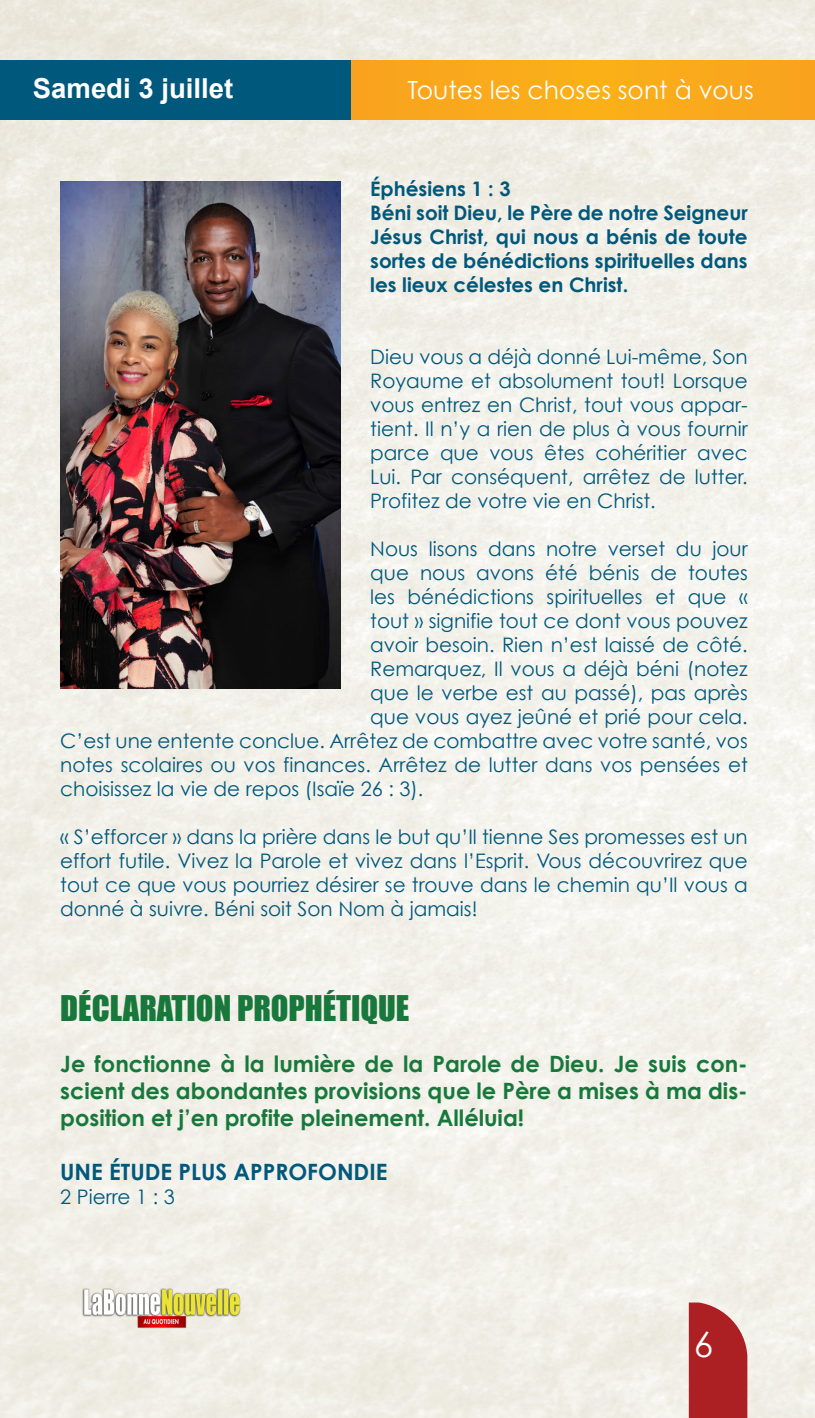
<style>
.page{position:relative;width:815px;height:1418px;background:#fff}
.page>*{position:absolute;margin:0;border:0;box-sizing:border-box;transform-origin:0 0}
.t1{font:35px "Century Gothic";color:#fff}
.t2{font:32.5px "Impact";color:#18783c}
.t3{font:700 27.5px "Arial";color:#fff}
.t4{font:25px "Century Gothic";color:#fff}
.t5{font:700 22.5px/27px "Century Gothic";color:#18783c;text-align:justify}
.t6{font:700 22.5px "Century Gothic";color:#00587c}
.t7{font:20px/24px "Century Gothic";color:#00587c;text-align:justify}
.t8{font:700 20px/24px "Century Gothic";color:#00587c;text-align:justify}
</style>
<div class="page">
<img style="left:0;top:0;width:815px;height:1417px">
<div style="left:168px;top:60px;width:647px;height:60px;background:#f9a91c"></div>
<div style="left:0;top:60px;width:351px;height:60px;background:#00587c"></div>
<div style="left:689px;top:1302px;width:58px;height:115px;background:#ac1f22"></div>
<img style="left:75px;top:1285px;width:174px;height:44px">
<img style="left:60px;top:181px;width:280px;height:507px">
<p class="t3" style="left:33px;top:70px;width:202px">Samedi 3 juillet</p>
<p class="t4" style="left:407px;top:75px;width:348px">Toutes les choses sont à vous</p>
<p class="t8" style="left:370px;top:176px;width:142px">Éphésiens 1 : 3</p>
<p class="t8" style="left:370px;top:200px;width:379px">Béni soit Dieu, le Père de notre Seigneur Jésus Christ, qui nous a bénis de toute sortes de bénédictions spirituelles dans les lieux célestes en Christ.</p>
<p class="t7" style="left:370px;top:344px;width:379px">Dieu vous a déjà donné Lui-même, Son Royaume et absolument tout! Lorsque vous entrez en Christ, tout vous appar&shy;tient. Il n’y a rien de plus à vous fournir parce que vous êtes cohéritier avec Lui. Par conséquent, arrêtez de lutter.<br>Profitez de votre vie en Christ.</p>
<p class="t7" style="left:370px;top:536px;width:379px">Nous lisons dans notre verset du jour</p>
<p class="t7" style="left:370px;top:560px;width:379px">que nous avons été bénis de toutes</p>
<p class="t7" style="left:370px;top:584px;width:379px">les bénédictions spirituelles et que «</p>
<p class="t7" style="left:370px;top:608px;width:379px">tout » signifie tout ce dont vous pouvez</p>
<p class="t7" style="left:370px;top:632px;width:379px">avoir besoin. Rien n’est laissé de côté.</p>
<p class="t7" style="left:370px;top:656px;width:379px">Remarquez, Il vous a déjà béni (notez</p>
<p class="t7" style="left:370px;top:680px;width:379px">que le verbe est au passé), pas après</p>
<p class="t7" style="left:370px;top:704px;width:379px">que vous ayez jeûné et prié pour cela.</p>
<p class="t7" style="left:60px;top:728px;width:689px">C’est une entente conclue. Arrêtez de combattre avec votre santé, vos</p>
<p class="t7" style="left:60px;top:752px;width:689px">notes scolaires ou vos finances. Arrêtez de lutter dans vos pensées et</p>
<p class="t7" style="left:60px;top:776px;width:365px">choisissez la vie de repos (Isaïe 26 : 3).</p>
<p class="t7" style="left:60px;top:824px;width:689px">« S’efforcer » dans la prière dans le but qu’Il tienne Ses promesses est un effort futile. Vivez la Parole et vivez dans l’Esprit. Vous découvrirez que tout ce que vous pourriez désirer se trouve dans le chemin qu’Il vous a donné à suivre. Béni soit Son Nom à jamais!</p>
<p class="t2" style="left:60px;top:983px;width:351px">DÉCLARATION PROPHÉTIQUE</p>
<p class="t5" style="left:60px;top:1050px;width:689px">Je fonctionne à la lumière de la Parole de Dieu. Je suis con&shy;scient des abondantes provisions que le Père a mises à ma dis&shy;position et j’en profite pleinement. Alléluia!</p>
<p class="t6" style="left:60px;top:1158px;width:329px">UNE ÉTUDE PLUS APPROFONDIE</p>
<p class="t7" style="left:60px;top:1184px;width:116px">2 Pierre 1 : 3</p>
<h1 class="t1" style="left:694px;top:1322px;width:21px">6</h1>
</div>
